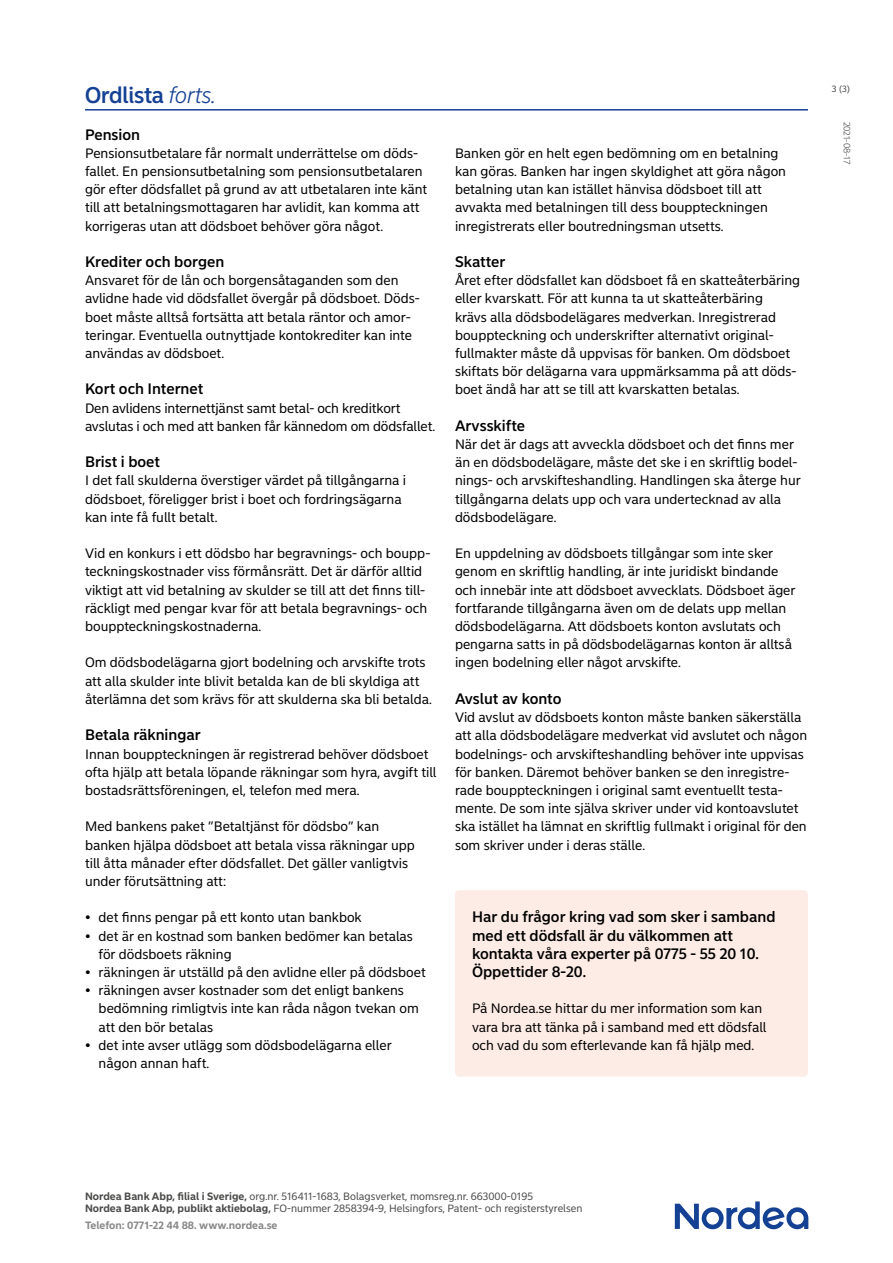
<style>
.page{position:relative;width:893px;height:1263px;background:#fff}
.page>*{position:absolute;margin:0;border:0;box-sizing:border-box;transform-origin:0 0}
.t1{font:500 22.5px "Nordea Sans Large";letter-spacing:-.005em;color:#154194}
.t2{font:500 15px/18.1px "Nordea Sans Small";color:#000}
.t3{font:13.5px/18.1px "Nordea Sans Small";color:#000}
.t4{font:10.5px/12.6px "Nordea Sans Small";color:#4a4a49}
.t5{font:700 10.5px "Nordea Sans Small";color:#878787}
.t6{font:300 9px "Nordea Sans Small";color:#4a4a49}
.t7{font:9px "Nordea Sans Small";color:#4a4a49}
.s1{font-weight:300;font-style:italic}
.s2{font-weight:700}
</style>
<div class="page">
<hr style="left:85px;top:109px;width:723px;height:2px;background:#154194">
<div style="left:455px;top:890px;width:353px;height:186px;background:#fdece5;border-radius:4px"></div>
<svg style="left:675px;top:1201px;width:133px;height:28px"></svg>
<h1 class="t1" style="left:85px;top:82px;width:132px">Ordlista <span class="s1">forts.</span></h1>
<p class="t2" style="left:85px;top:125px;width:57px">Pension</p>
<p class="t3" style="left:85px;top:144px;width:344px">Pensionsutbetalare får normalt underrättelse om döds&shy;fallet. En pensionsutbetalning som pensionsutbetalaren gör efter dödsfallet på grund av att utbetalaren inte känt till att betalningsmottagaren har avlidit, kan komma att korrigeras utan att dödsboet behöver göra något.</p>
<p class="t2" style="left:85px;top:253px;width:141px">Krediter och borgen</p>
<p class="t3" style="left:85px;top:272px;width:336px">Ansvaret för de lån och borgensåtaganden som den avlidne hade vid dödsfallet övergår på dödsboet. Döds&shy;boet måste alltså fortsätta att betala räntor och amor&shy;teringar. Eventuella outnyttjade kontokrediter kan inte användas av dödsboet.</p>
<p class="t2" style="left:85px;top:380px;width:120px">Kort och Internet</p>
<p class="t3" style="left:85px;top:399px;width:352px">Den avlidens internettjänst samt betal- och kreditkort avslutas i och med att banken får kännedom om dödsfallet.</p>
<p class="t2" style="left:85px;top:453px;width:77px">Brist i boet</p>
<p class="t3" style="left:85px;top:472px;width:323px">I det fall skulderna överstiger värdet på tillgångarna i dödsboet, föreligger brist i boet och fordringsägarna kan inte få fullt betalt.</p>
<p class="t3" style="left:85px;top:545px;width:347px">Vid en konkurs i ett dödsbo har begravnings- och boupp&shy;teckningskostnader viss förmånsrätt. Det är därför alltid viktigt att vid betalning av skulder se till att det finns till&shy;räckligt med pengar kvar för att betala begravnings- och bouppteckningskostnaderna.</p>
<p class="t3" style="left:85px;top:654px;width:348px">Om dödsbodelägarna gjort bodelning och arvskifte trots att alla skulder inte blivit betalda kan de bli skyldiga att återlämna det som krävs för att skulderna ska bli betalda.</p>
<p class="t2" style="left:85px;top:726px;width:117px">Betala räkningar</p>
<p class="t3" style="left:85px;top:745px;width:353px">Innan bouppteckningen är registrerad behöver dödsboet ofta hjälp att betala löpande räkningar som hyra, avgift till bostadsrättsföreningen, el, telefon med mera.</p>
<p class="t3" style="left:85px;top:818px;width:331px">Med bankens paket ”Betaltjänst för dödsbo” kan banken hjälpa dödsboet att betala vissa räkningar upp till åtta månader efter dödsfallet. Det gäller vanligtvis under förutsättning att:</p>
<p class="t3" style="left:85px;top:909px;width:278px">• det finns pengar på ett konto utan bankbok</p>
<p class="t3" style="left:99px;top:927px;width:316px;text-indent:-14px">• det är en kostnad som banken bedömer kan betalas för dödsboets räkning</p>
<p class="t3" style="left:85px;top:963px;width:342px">• räkningen är utställd på den avlidne eller på dödsboet</p>
<p class="t3" style="left:99px;top:981px;width:322px;text-indent:-14px">• räkningen avser kostnader som det enligt bankens bedömning rimligtvis inte kan råda någon tvekan om att den bör betalas</p>
<p class="t3" style="left:99px;top:1036px;width:295px;text-indent:-14px">• det inte avser utlägg som dödsbodelägarna eller någon annan haft.</p>
<p class="t3" style="left:455px;top:144px;width:333px">Banken gör en helt egen bedömning om en betalning kan göras. Banken har ingen skyldighet att göra någon betalning utan kan istället hänvisa dödsboet till att avvakta med betalningen till dess bouppteckningen inregistrerats eller boutredningsman utsetts.</p>
<p class="t2" style="left:455px;top:253px;width:52px">Skatter</p>
<p class="t3" style="left:455px;top:272px;width:347px">Året efter dödsfallet kan dödsboet få en skatteåterbäring eller kvarskatt. För att kunna ta ut skatteåterbäring<br>krävs alla dödsbodelägares medverkan. Inregistrerad bouppteckning och underskrifter alternativt original&shy;fullmakter måste då uppvisas för banken. Om dödsboet skiftats bör delägarna vara uppmärksamma på att döds&shy;boet ändå har att se till att kvarskatten betalas.</p>
<p class="t2" style="left:455px;top:417px;width:72px">Arvsskifte</p>
<p class="t3" style="left:455px;top:435px;width:347px">När det är dags att avveckla dödsboet och det finns mer än en dödsbodelägare, måste det ske i en skriftlig bodel&shy;nings- och arvskifteshandling. Handlingen ska återge hur tillgångarna delats upp och vara undertecknad av alla dödsbodelägare.</p>
<p class="t3" style="left:455px;top:545px;width:342px">En uppdelning av dödsboets tillgångar som inte sker genom en skriftlig handling, är inte juridiskt bindande och innebär inte att dödsboet avvecklats. Dödsboet äger fortfarande tillgångarna även om de delats upp mellan dödsbodelägarna. Att dödsboets konton avslutats och pengarna satts in på dödsbodelägarnas konton är alltså ingen bodelning eller något arvskifte.</p>
<p class="t2" style="left:455px;top:690px;width:108px">Avslut av konto</p>
<p class="t3" style="left:455px;top:708px;width:354px">Vid avslut av dödsboets konton måste banken säkerställa att alla dödsbodelägare medverkat vid avslutet och någon bodelnings- och arvskifteshandling behöver inte uppvisas för banken. Däremot behöver banken se den inregistre&shy;rade bouppteckningen i original samt eventuellt testa&shy;mente. De som inte själva skriver under vid kontoavslutet ska istället ha lämnat en skriftlig fullmakt i original för den som skriver under i deras ställe.</p>
<p class="t2" style="left:472px;top:908px;width:305px">Har du frågor kring vad som sker i samband med ett dödsfall är du välkommen att kontakta våra experter på 0775 - 55 20 10.<br>Öppettider 8-20.</p>
<p class="t3" style="left:472px;top:1000px;width:296px">På Nordea.se hittar du mer information som kan vara bra att tänka på i samband med ett dödsfall och vad du som efterlevande kan få hjälp med.</p>
<p class="t7" style="left:832px;top:83px;width:20px">3 (3)</p>
<p class="t6" style="left:852px;top:122px;width:44px;rotate:90deg">2021-08-17</p>
<p class="t4" style="left:85px;top:1190px;width:499px"><span class="s2">Nordea Bank Abp, filial i Sverige,</span> org.nr. 516411-1683, Bolagsverket, momsreg.nr. 663000-0195<br><span class="s2">Nordea Bank Abp, publikt aktiebolag,</span> FO-nummer 2858394-9, Helsingfors, Patent- och registerstyrelsen</p>
<p class="t5" style="left:85px;top:1219px;width:194px">Telefon: 0771-22 44 88. www.nordea.se</p>
</div>
